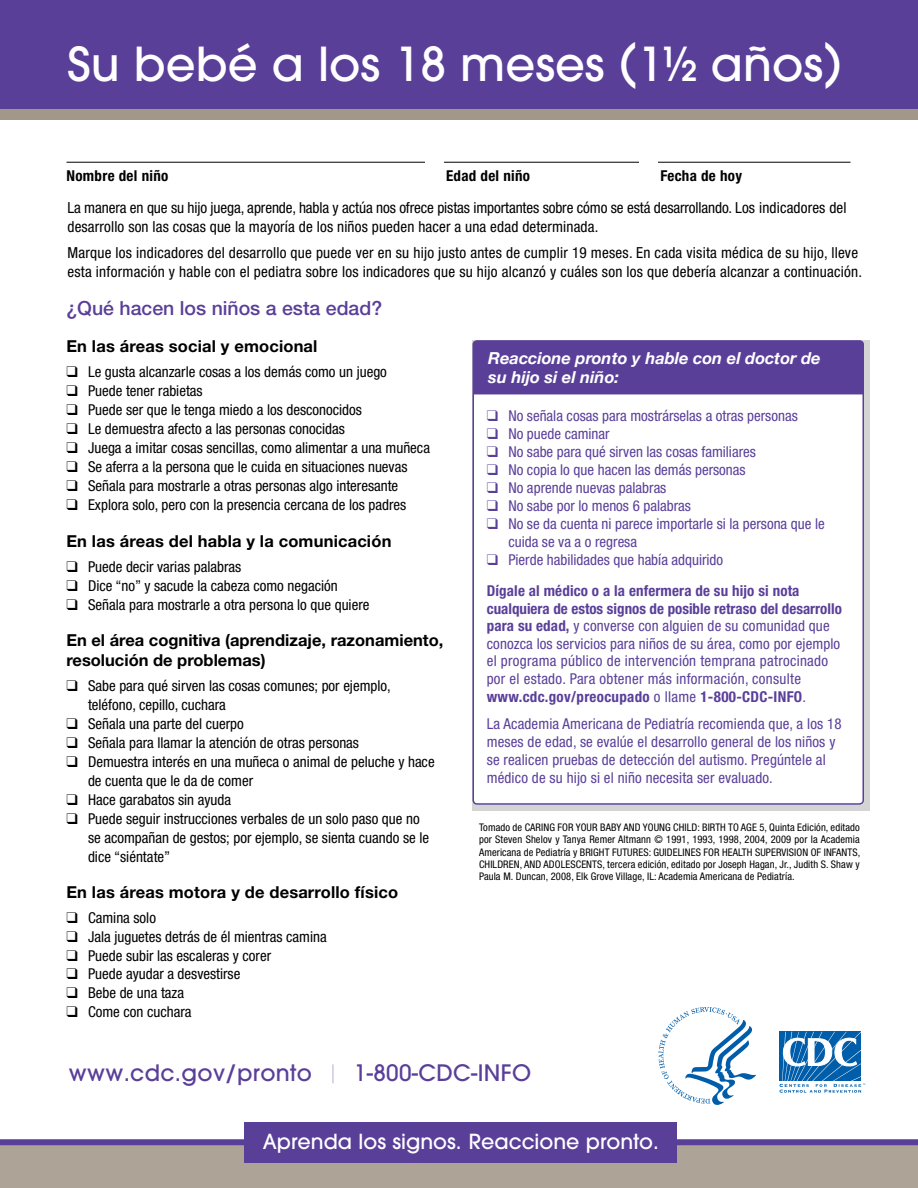
<style>
.page{position:relative;width:918px;height:1188px;background:#fff}
.page>*{position:absolute;margin:0;border:0;box-sizing:border-box;transform-origin:0 0}
.t1{font:500 46.5px "Avant Garde";color:#fff}
.t2{font:500 22.5px "Avant Garde";letter-spacing:.015em;color:#5a3f99}
.t3{font:500 20.7px "Avant Garde";color:#fff}
.t4{font:500 19.5px "Helvetica Neue";color:#5a3f99}
.t5{font:700 16.5px/20px "Helvetica Neue";letter-spacing:.01em;color:#000}
.t6{font:italic 700 16.5px/19.5px "Helvetica Neue";color:#fff}
.t7{font:condensed 15.15px/18.8px "Helvetica Neue";letter-spacing:.015em;color:#000}
.t8{font:condensed 15.15px/18.8px "Helvetica Neue";letter-spacing:-.01em;color:#000}
.t9{font:condensed 15px/19px "Helvetica Neue";color:#000}
.t10{font:condensed 15px/17.5px "Helvetica Neue";letter-spacing:.01em;color:#5a3f99}
.t11{font:700 condensed 15px/30.9px "Helvetica Neue";letter-spacing:.01em;color:#5a3f99}
.t12{font:700 condensed 15px "Helvetica Neue";letter-spacing:.02em;color:#000}
.t13{font:condensed 10.5px/12.5px "Helvetica Neue";letter-spacing:.01em;color:#000;text-align:justify}
.s1{font-weight:400}
.s2{font-weight:700}
.s3{font-weight:200;color:#9d8ec3}
</style>
<div class="page">
<div style="left:0;top:0;width:918px;height:116px;background:#5a3f99"></div>
<div style="left:0;top:110px;width:918px;height:10px;background:#a2988a"></div>
<hr style="left:67px;top:162px;width:784px;height:1px;background:#000">
<div style="left:426px;top:157px;width:18px;height:12px;background:#fff"></div>
<div style="left:639px;top:157px;width:19px;height:12px;background:#fff"></div>
<div style="left:0;top:1140px;width:918px;height:48px;background:#ada497"></div>
<div style="left:0;top:1139px;width:918px;height:6px;background:#5a3f99"></div>
<div style="left:245px;top:1122px;width:432px;height:40px;background:#5a3f99"></div>
<div style="left:472px;top:340px;width:398px;height:470px;background:#d4d4d4"></div>
<div style="left:473px;top:341px;width:391px;height:464px;background:#fff;border-radius:4px"></div>
<div style="left:473px;top:341px;width:388px;height:53px;background:#5a3f99"></div>
<div style="left:473px;top:340px;width:391px;height:465px;border:2px solid #5a3f99;border-radius:4px"></div>
<svg style="left:779px;top:1031px;width:82px;height:1px"></svg>
<svg style="left:779px;top:1032px;width:86px;height:61px"></svg>
<svg style="left:658px;top:1007px;width:98px;height:98px"></svg>
<p class="t1" style="left:68px;top:35px;width:776px">Su bebé a los 18 meses (1½ años)</p>
<p class="t12" style="left:67px;top:166px;width:103px">Nombre del niño</p>
<p class="t12" style="left:446px;top:166px;width:86px">Edad del niño</p>
<p class="t12" style="left:661px;top:166px;width:83px">Fecha de hoy</p>
<p class="t8" style="left:68px;top:198px;width:781px">La manera en que su hijo juega, aprende, habla y actúa nos ofrece pistas importantes sobre cómo se está desarrollando. Los indicadores del desarrollo son las cosas que la mayoría de los niños pueden hacer a una edad determinada.</p>
<p class="t7" style="left:68px;top:243px;width:796px">Marque los indicadores del desarrollo que puede ver en su hijo justo antes de cumplir 19 meses. En cada visita médica de su hijo, lleve esta información y hable con el pediatra sobre los indicadores que su hijo alcanzó y cuáles son los que debería alcanzar a continuación.</p>
<p class="t4" style="left:66px;top:297px;width:317px">¿Qué hacen los niños a esta edad?</p>
<p class="t5" style="left:66px;top:336px;width:253px">En las áreas social y emocional</p>
<p class="t9" style="left:66px;top:362px;width:322px">❑ Le gusta alcanzarle cosas a los demás como un juego</p>
<p class="t9" style="left:66px;top:381px;width:138px">❑ Puede tener rabietas</p>
<p class="t9" style="left:66px;top:400px;width:297px">❑ Puede ser que le tenga miedo a los desconocidos</p>
<p class="t9" style="left:66px;top:419px;width:280px">❑ Le demuestra afecto a las personas conocidas</p>
<p class="t9" style="left:66px;top:438px;width:365px">❑ Juega a imitar cosas sencillas, como alimentar a una muñeca</p>
<p class="t9" style="left:66px;top:457px;width:343px">❑ Se aferra a la persona que le cuida en situaciones nuevas</p>
<p class="t9" style="left:66px;top:476px;width:333px">❑ Señala para mostrarle a otras personas algo interesante</p>
<p class="t9" style="left:66px;top:495px;width:341px">❑ Explora solo, pero con la presencia cercana de los padres</p>
<p class="t5" style="left:66px;top:530px;width:327px">En las áreas del habla y la comunicación</p>
<p class="t9" style="left:66px;top:557px;width:176px">❑ Puede decir varias palabras</p>
<p class="t9" style="left:66px;top:576px;width:273px">❑ Dice “no” y sacude la cabeza como negación</p>
<p class="t9" style="left:66px;top:595px;width:305px">❑ Señala para mostrarle a otra persona lo que quiere</p>
<p class="t5" style="left:66px;top:630px;width:379px">En el área cognitiva (aprendizaje, razonamiento, resolución de problemas)</p>
<p class="t9" style="left:88px;top:676px;width:304px;text-indent:-22px">❑ Sabe para qué sirven las cosas comunes; por ejemplo, teléfono, cepillo, cuchara</p>
<p class="t9" style="left:66px;top:714px;width:179px">❑ Señala una parte del cuerpo</p>
<p class="t9" style="left:66px;top:733px;width:294px">❑ Señala para llamar la atención de otras personas</p>
<p class="t9" style="left:66px;top:752px;width:370px">❑ Demuestra interés en una muñeca o animal de peluche y hace</p>
<p class="t9" style="left:88px;top:771px;width:167px">de cuenta que le da de comer</p>
<p class="t9" style="left:66px;top:790px;width:166px">❑ Hace garabatos sin ayuda</p>
<p class="t9" style="left:88px;top:809px;width:343px;text-indent:-22px">❑ Puede seguir instrucciones verbales de un solo paso que no se acompañan de gestos; por ejemplo, se sienta cuando se le dice “siéntate”</p>
<p class="t5" style="left:66px;top:882px;width:333px">En las áreas motora y de desarrollo físico</p>
<p class="t9" style="left:66px;top:908px;width:91px">❑ Camina solo</p>
<p class="t9" style="left:66px;top:927px;width:262px">❑ Jala juguetes detrás de él mientras camina</p>
<p class="t9" style="left:66px;top:946px;width:206px">❑ Puede subir las escaleras y corer</p>
<p class="t9" style="left:66px;top:964px;width:175px">❑ Puede ayudar a desvestirse</p>
<p class="t9" style="left:66px;top:983px;width:119px">❑ Bebe de una taza</p>
<p class="t9" style="left:66px;top:1002px;width:127px">❑ Come con cuchara</p>
<p class="t6" style="left:488px;top:348px;width:334px">Reaccione pronto y hable con el doctor de su hijo si el niño:</p>
<p class="t10" style="left:487px;top:407px;width:313px">❑ No señala cosas para mostrárselas a otras personas</p>
<p class="t10" style="left:487px;top:425px;width:124px">❑ No puede caminar</p>
<p class="t10" style="left:487px;top:443px;width:271px">❑ No sabe para qué sirven las cosas familiares</p>
<p class="t10" style="left:487px;top:461px;width:260px">❑ No copia lo que hacen las demás personas</p>
<p class="t10" style="left:487px;top:479px;width:181px">❑ No aprende nuevas palabras</p>
<p class="t10" style="left:487px;top:497px;width:206px">❑ No sabe por lo menos 6 palabras</p>
<p class="t10" style="left:508px;top:515px;width:318px;line-height:18px;text-indent:-22px">❑ No se da cuenta ni parece importarle si la persona que le cuida se va a o regresa</p>
<p class="t11" style="left:487px;top:544px;width:314px">❑ <span class="s1">Pierde habilidades que había adquirido<br></span>Dígale al médico o a la enfermera de su hijo si nota</p>
<p class="t10" style="left:487px;top:599px;width:357px"><span class="s2">cualquiera de estos signos de posible retraso del desarrollo para su edad,</span> y converse con alguien de su comunidad que conozca los servicios para niños de su área, como por ejemplo el programa público de intervención temprana patrocinado por el estado. Para obtener más información, consulte <span class="s2">www.cdc.gov/preocupado</span> o llame <span class="s2">1-800-CDC-INFO</span>.</p>
<p class="t10" style="left:487px;top:714px;width:356px;line-height:18px">La Academia Americana de Pediatría recomienda que, a los 18 meses de edad, se evalúe el desarrollo general de los niños y se realicen pruebas de detección del autismo. Pregúntele al médico de su hijo si el niño necesita ser evaluado.</p>
<p class="t13" style="left:479px;top:821px;width:383px">Tomado de CARING FOR YOUR BABY AND YOUNG CHILD: BIRTH TO AGE 5, Quinta Edición, editado por Steven Shelov y Tanya Remer Altmann © 1991, 1993, 1998, 2004, 2009 por la Academia Americana de Pediatría y BRIGHT FUTURES: GUIDELINES FOR HEALTH SUPERVISION OF INFANTS, CHILDREN, AND ADOLESCENTS, tercera edición, editado por Joseph Hagan, Jr., Judith S. Shaw y Paula M. Duncan, 2008, Elk Grove Village, IL: Academia Americana de Pediatría.</p>
<p class="t2" style="left:69px;top:1059px;width:464px">www.cdc.gov/pronto <span class="s3">|</span> 1-800-CDC-INFO</p>
<p class="t3" style="left:263px;top:1129px;width:397px">Aprenda los signos. Reaccione pronto.</p>
</div>
